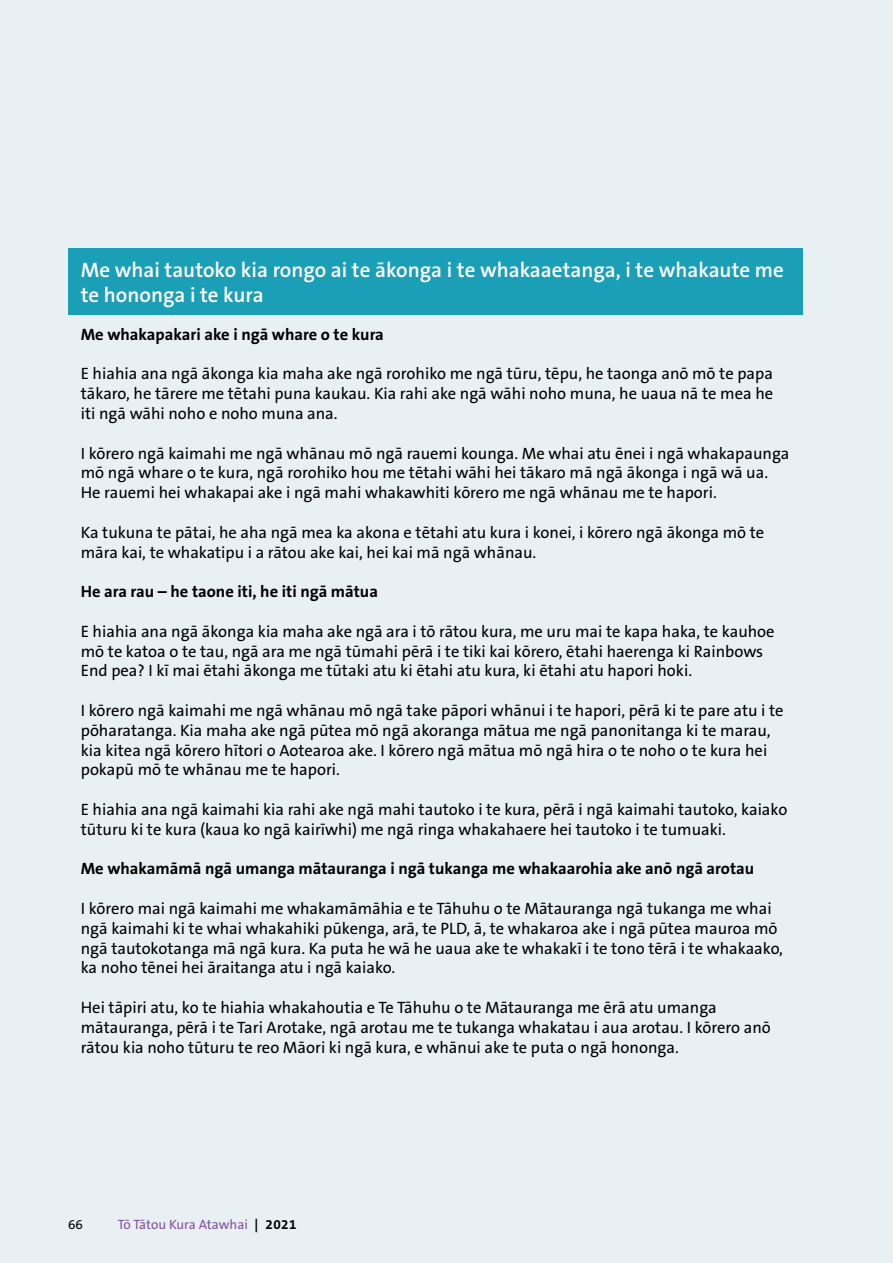
<style>
.page{position:relative;width:893px;height:1263px;background:#e8f0f3}
.page>*{position:absolute;margin:0;border:0;box-sizing:border-box;transform-origin:0 0}
.t1{font:600 21px/25.2px "The Sans B W6";color:#fff}
.t2{font:16.5px/19.8px "The Sans B W5 Plain";color:#000}
.t3{font:700 16.5px "The Sans B W7";color:#000}
.t4{font:13.5px "The Sans B W5 Plain";color:#8252a1}
.t5{font:13.5px "The Sans B W5 Plain";color:#000}
.s1{font-family:"The Sans B W7";font-weight:700;color:#000}
</style>
<div class="page">
<div style="left:68px;top:248px;width:734px;height:67px;background:#1b9fb7"></div>
<p class="t1" style="left:81px;top:257px;width:705px">Me whai tautoko kia rongo ai te ākonga i te whakaaetanga, i te whakaute me te hononga i te kura</p>
<p class="t3" style="left:81px;top:324px;width:305px">Me whakapakari ake i ngā whare o te kura</p>
<p class="t2" style="left:81px;top:364px;width:694px;text-align:justify">E hiahia ana ngā ākonga kia maha ake ngā rorohiko me ngā tūru, tēpu, he taonga anō mō te papa tākaro, he tārere me tētahi puna kaukau. Kia rahi ake ngā wāhi noho muna, he uaua nā te mea he iti ngā wāhi noho e noho muna ana.</p>
<p class="t2" style="left:81px;top:443px;width:710px">I kōrero ngā kaimahi me ngā whānau mō ngā rauemi kounga. Me whai atu ēnei i ngā whakapaunga mō ngā whare o te kura, ngā rorohiko hou me tētahi wāhi hei tākaro mā ngā ākonga i ngā wā ua.<br>He rauemi hei whakapai ake i ngā mahi whakawhiti kōrero me ngā whānau me te hapori.</p>
<p class="t2" style="left:81px;top:522px;width:685px">Ka tukuna te pātai, he aha ngā mea ka akona e tētahi atu kura i konei, i kōrero ngā ākonga mō te māra kai, te whakatipu i a rātou ake kai, hei kai mā ngā whānau.</p>
<p class="t3" style="left:81px;top:581px;width:299px">He ara rau – he taone iti, he iti ngā mātua</p>
<p class="t2" style="left:81px;top:621px;width:695px">E hiahia ana ngā ākonga kia maha ake ngā ara i tō rātou kura, me uru mai te kapa haka, te kauhoe mō te katoa o te tau, ngā ara me ngā tūmahi pērā i te tiki kai kōrero, ētahi haerenga ki Rainbows<br>End pea? I kī mai ētahi ākonga me tūtaki atu ki ētahi atu kura, ki ētahi atu hapori hoki.</p>
<p class="t2" style="left:81px;top:701px;width:704px">I kōrero ngā kaimahi me ngā whānau mō ngā take pāpori whānui i te hapori, pērā ki te pare atu i te pōharatanga. Kia maha ake ngā pūtea mō ngā akoranga mātua me ngā panonitanga ki te marau, kia kitea ngā kōrero hītori o Aotearoa ake. I kōrero ngā mātua mō ngā hira o te noho o te kura hei pokapū mō te whānau me te hapori.</p>
<p class="t2" style="left:81px;top:800px;width:708px">E hiahia ana ngā kaimahi kia rahi ake ngā mahi tautoko i te kura, pērā i ngā kaimahi tautoko, kaiako tūturu ki te kura (kaua ko ngā kairīwhi) me ngā ringa whakahaere hei tautoko i te tumuaki.</p>
<p class="t3" style="left:81px;top:858px;width:675px">Me whakamāmā ngā umanga mātauranga i ngā tukanga me whakaarohia ake anō ngā arotau</p>
<p class="t2" style="left:81px;top:899px;width:704px">I kōrero mai ngā kaimahi me whakamāmāhia e te Tāhuhu o te Mātauranga ngā tukanga me whai ngā kaimahi ki te whai whakahiki pūkenga, arā, te PLD, ā, te whakaroa ake i ngā pūtea mauroa mō ngā tautokotanga mā ngā kura. Ka puta he wā he uaua ake te whakakī i te tono tērā i te whakaako, ka noho tēnei hei āraitanga atu i ngā kaiako.</p>
<p class="t2" style="left:81px;top:998px;width:692px">Hei tāpiri atu, ko te hiahia whakahoutia e Te Tāhuhu o te Mātauranga me ērā atu umanga mātauranga, pērā i te Tari Arotake, ngā arotau me te tukanga whakatau i aua arotau. I kōrero anō rātou kia noho tūturu te reo Māori ki ngā kura, e whānui ake te puta o ngā hononga.</p>
<p class="t5" style="left:68px;top:1216px;width:16px">66</p>
<p class="t4" style="left:118px;top:1216px;width:180px">Tō Tātou Kura Atawhai <span class="s1">| 2021</span></p>
</div>
